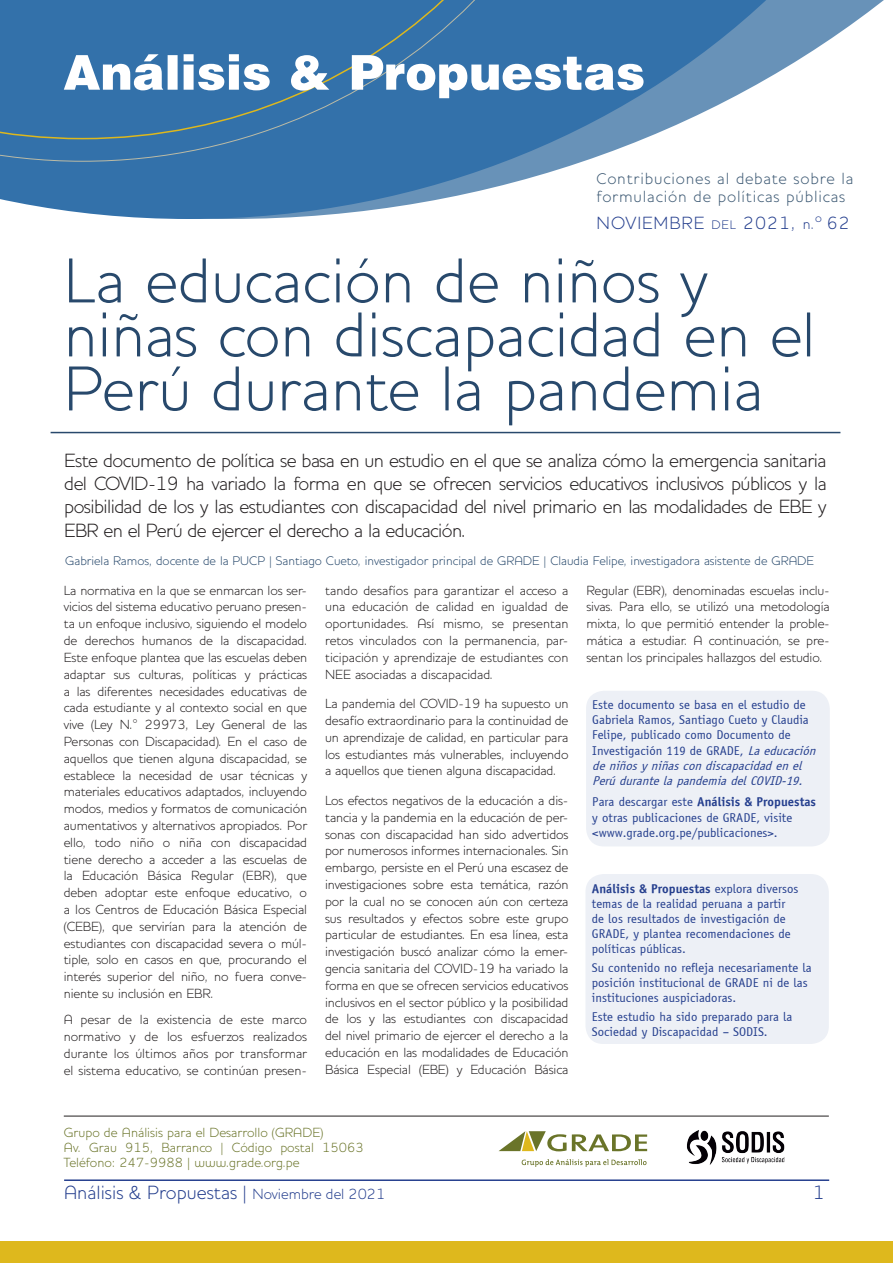
<style>
.page{position:relative;width:893px;height:1263px;background:#fff}
.page>*{position:absolute;margin:0;border:0;box-sizing:border-box;transform-origin:0 0}
.t1{font:300 64.5px/54px "Houschka Pro";color:#28496c}
.t2{font:300 19.5px/23.4px "Houschka Pro";letter-spacing:-.03em;color:#231f20;text-align:justify}
.t3{font:300 19.5px "Houschka Pro";color:#253f8e}
.t4{font:300 18px "Houschka Pro";letter-spacing:.05em;color:#253f8e}
.t5{font:300 16.5px/18px "Houschka Pro";letter-spacing:.05em;color:#3f5b75}
.t6{font:300 13.5px/16.8px "Houschka Pro";letter-spacing:-.01em;color:#231f20;text-align:justify}
.t7{font:300 13.5px/15px "Houschka Pro";color:#6a7429}
.t8{font:12.75px/15px "Officina Sans";color:#253f8e}
.t9{font:300 12.75px "Houschka Pro";color:#28496c}
.s1{font-size:15.75px}
.s2{font-size:12.6px}
.s3{font-size:15px}
.s4{font-style:inherit}
.s5{font-style:italic}
.s6{font-weight:700}
</style>
<div class="page">
<svg style="left:785px;top:0;width:99px;height:68px;fill:#6892b8"></svg>
<svg style="left:0;top:0;width:785px;height:219px"></svg>
<div style="left:0;top:0;width:493px;height:162px;background:#3371aa"></div>
<div style="left:0;top:0;width:465px;height:140px;background:#3371aa"></div>
<div style="left:0;top:1242px;width:893px;height:21px;background:#deb81d"></div>
<hr style="left:51px;top:432px;width:789px;height:1px;background:#28496c">
<hr style="left:64px;top:1179px;width:765px;height:2px;background:#253f8e">
<hr style="left:64px;top:1116px;width:765px;height:1px;background:#231f20">
<svg style="left:64px;top:54px;width:579px;height:44px"></svg>
<svg style="left:522px;top:1159px;width:124px;height:8px"></svg>
<svg style="left:499px;top:1131px;width:148px;height:20px"></svg>
<div style="left:585px;top:874px;width:244px;height:170px;background:#edf0f6;border-radius:18px"></div>
<div style="left:586px;top:691px;width:244px;height:155px;background:#edf0f6;border-radius:18px"></div>
<img style="left:686px;top:1130px;width:99px;height:35px">
<p class="t5" style="left:597px;top:169px;width:258px"><span class="s1">C</span>ontribuciones al debate sobre la formulación de políticas públicas</p>
<p class="t4" style="left:597px;top:212px;width:255px">NOVIEMBRE <span class="s2">del</span> 2021, <span class="s3">n.</span><sup>o</sup> <span class="s4">62</span></p>
<p class="t1" style="left:64px;top:252px;width:753px">La educación de niños y niñas con discapacidad en el<br>Perú durante la pandemia</p>
<p class="t2" style="left:64px;top:448px;width:764px">Este documento de política se basa en un estudio en el que se analiza cómo la emergencia sanitaria del COVID-19 ha variado la forma en que se ofrecen servicios educativos inclusivos públicos y la posibilidad de los y las estudiantes con discapacidad del nivel primario en las modalidades de EBE y EBR en el Perú de ejercer el derecho a la educación.</p>
<p class="t9" style="left:65px;top:553px;width:750px">Gabriela Ramos, docente de la PUCP | Santiago Cueto, investigador principal de GRADE | Claudia Felipe, investigadora asistente de GRADE</p>
<p class="t6" style="left:64px;top:581px;width:245px">La normativa en la que se enmarcan los ser&shy;vicios del sistema educativo peruano presen&shy;ta un enfoque inclusivo, siguiendo el modelo de derechos humanos de la discapacidad.<br>Este enfoque plantea que las escuelas deben adaptar sus culturas, políticas y prácticas a las diferentes necesidades educativas de cada estudiante y al contexto social en que vive (Ley N.° 29973, Ley General de las Personas con Discapacidad). En el caso de aquellos que tienen alguna discapacidad, se establece la necesidad de usar técnicas y materiales educativos adaptados, incluyendo modos, medios y formatos de comunicación aumentativos y alternativos apropiados. Por ello, todo niño o niña con discapacidad tiene derecho a acceder a las escuelas de la Educación Básica Regular (EBR), que deben adoptar este enfoque educativo, o a los Centros de Educación Básica Especial (CEBE), que servirían para la atención de estudiantes con discapacidad severa o múl&shy;tiple, solo en casos en que, procurando el interés superior del niño, no fuera conve&shy;niente su inclusión en EBR.</p>
<p class="t6" style="left:64px;top:1011px;width:245px">A pesar de la existencia de este marco normativo y de los esfuerzos realizados durante los últimos años por transformar el sistema educativo, se continúan presen-</p>
<p class="t6" style="left:325px;top:581px;width:245px">tando desafíos para garantizar el acceso a una educación de calidad en igualdad de oportunidades. Así mismo, se presentan retos vinculados con la permanencia, par&shy;ticipación y aprendizaje de estudiantes con NEE asociadas a discapacidad.</p>
<p class="t6" style="left:325px;top:695px;width:245px">La pandemia del COVID-19 ha supuesto un desafío extraordinario para la continuidad de un aprendizaje de calidad, en particular para los estudiantes más vulnerables, incluyendo a aquellos que tienen alguna discapacidad.</p>
<p class="t6" style="left:325px;top:792px;width:245px">Los efectos negativos de la educación a dis&shy;tancia y la pandemia en la educación de per&shy;sonas con discapacidad han sido advertidos por numerosos informes internacionales. Sin embargo, persiste en el Perú una escasez de investigaciones sobre esta temática, razón por la cual no se conocen aún con certeza sus resultados y efectos sobre este grupo particular de estudiantes. En esa línea, esta investigación buscó analizar cómo la emer&shy;gencia sanitaria del COVID-19 ha variado la forma en que se ofrecen servicios educativos inclusivos en el sector público y la posibilidad de los y las estudiantes con discapacidad del nivel primario de ejercer el derecho a la educación en las modalidades de Educación Básica Especial (EBE) y Educación Básica</p>
<p class="t6" style="left:586px;top:581px;width:245px">Regular (EBR), denominadas escuelas inclu&shy;sivas. Para ello, se utilizó una metodología mixta, lo que permitió entender la proble&shy;mática a estudiar. A continuación, se pre&shy;sentan los principales hallazgos del estudio.</p>
<p class="t8" style="left:592px;top:697px;width:229px">Este documento se basa en el estudio de Gabriela Ramos, Santiago Cueto y Claudia Felipe, publicado como Documento de Investigación 119 de GRADE, <span class="s5">Laeducación deniñosyniñascondiscapacidadenel PerúdurantelapandemiadelCOVID-19.</span></p>
<p class="t8" style="left:592px;top:794px;width:225px">Para descargar este <span class="s6">Análisis &amp; Propuestas </span>y otras publicaciones de GRADE, visite &lt;www.grade.org.pe/publicaciones&gt;.</p>
<p class="t8" style="left:592px;top:881px;width:208px"><span class="s6">Análisis &amp; Propuestas</span> explora diversos temas de la realidad peruana a partir de los resultados de investigación de GRADE, y plantea recomendaciones de políticas públicas.</p>
<p class="t8" style="left:592px;top:960px;width:221px">Su contenido no refleja necesariamente la posición institucional de GRADE ni de las instituciones auspiciadoras.</p>
<p class="t8" style="left:592px;top:1009px;width:202px">Este estudio ha sido preparado para la<br>Sociedad y Discapacidad – SODIS.</p>
<p class="t7" style="left:64px;top:1125px;width:261px">Grupo de Análisis para el Desarrollo (GRADE)</p>
<p class="t7" style="left:64px;top:1140px;width:301px">Av. Grau 915, Barranco | Código postal 15063<br>Teléfono: 247-9988 | www.grade.org.pe</p>
<p class="t3" style="left:64px;top:1180px;width:323px">Análisis &amp; Propuestas | <span class="s3">Noviembre del 2021</span></p>
<p class="t3" style="left:813px;top:1180px;width:13px">1</p>
</div>
